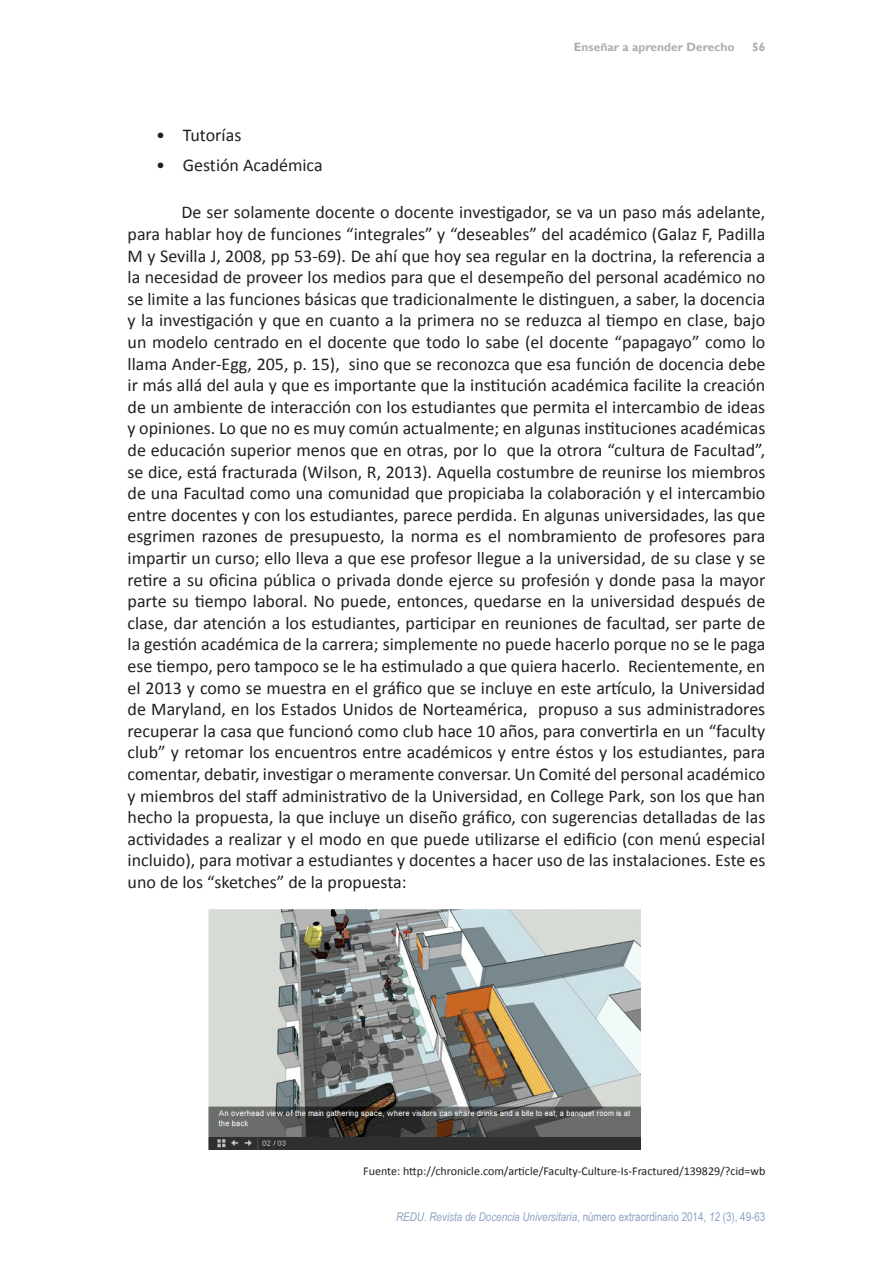
<style>
.page{position:relative;width:893px;height:1263px;background:#fff}
.page>*{position:absolute;margin:0;border:0;box-sizing:border-box;transform-origin:0 0}
.Red-U_Texto{font:18px/21.6px "Calibri";color:#231f20;text-align:justify}
.Red-U{font:18px "Calibri";color:#231f20}
.Normal_wrd_13{font:12px "Calibri";color:#231f20}
.t1{font:italic 12px "Arial Narrow";color:#8ca2c4}
.t2{font:700 12px "Gill Sans";color:#b0adac}
.s1{font-style:normal}
</style>
<div class="page">
<img style="left:208px;top:909px;width:433px;height:240px">
<p class="t2" style="left:574px;top:40px;width:162px">Enseñar a aprender Derecho</p>
<p class="t2" style="left:752px;top:40px;width:15px">56</p>
<p class="Red-U" style="left:156px;top:124px;width:87px">• Tutorías</p>
<p class="Red-U" style="left:156px;top:154px;width:168px">• Gestión Académica</p>
<p class="Red-U_Texto" style="left:128px;top:202px;width:639px;text-indent:54px">De ser solamente docente o docente investigador, se va un paso más adelante, para hablar hoy de funciones “integrales” y “deseables” del académico (Galaz F, Padilla M y Sevilla J, 2008, pp 53-69). De ahí que hoy sea regular en la doctrina, la referencia a la necesidad de proveer los medios para que el desempeño del personal académico no se limite a las funciones básicas que tradicionalmente le distinguen, a saber, la docencia y la investigación y que en cuanto a la primera no se reduzca al tiempo en clase, bajo un modelo centrado en el docente que todo lo sabe (el docente “papagayo” como lo llama Ander-Egg, 205, p. 15), sino que se reconozca que esa función de docencia debe ir más allá del aula y que es importante que la institución académica facilite la creación de un ambiente de interacción con los estudiantes que permita el intercambio de ideas y opiniones. Lo que no es muy común actualmente; en algunas instituciones académicas de educación superior menos que en otras, por lo que la otrora “cultura de Facultad”, se dice, está fracturada (Wilson, R, 2013). Aquella costumbre de reunirse los miembros de una Facultad como una comunidad que propiciaba la colaboración y el intercambio entre docentes y con los estudiantes, parece perdida. En algunas universidades, las que esgrimen razones de presupuesto, la norma es el nombramiento de profesores para impartir un curso; ello lleva a que ese profesor llegue a la universidad, de su clase y se retire a su oficina pública o privada donde ejerce su profesión y donde pasa la mayor parte su tiempo laboral. No puede, entonces, quedarse en la universidad después de clase, dar atención a los estudiantes, participar en reuniones de facultad, ser parte de la gestión académica de la carrera; simplemente no puede hacerlo porque no se le paga ese tiempo, pero tampoco se le ha estimulado a que quiera hacerlo. Recientemente, en el 2013 y como se muestra en el gráfico que se incluye en este artículo, la Universidad de Maryland, en los Estados Unidos de Norteamérica, propuso a sus administradores recuperar la casa que funcionó como club hace 10 años, para convertirla en un “faculty club” y retomar los encuentros entre académicos y entre éstos y los estudiantes, para comentar, debatir, investigar o meramente conversar. Un Comité del personal académico y miembros del staff administrativo de la Universidad, en College Park, son los que han hecho la propuesta, la que incluye un diseño gráfico, con sugerencias detalladas de las actividades a realizar y el modo en que puede utilizarse el edificio (con menú especial incluido), para motivar a estudiantes y docentes a hacer uso de las instalaciones. Este es uno de los “sketches” de la propuesta:</p>
<p class="Normal_wrd_13" style="left:363px;top:1163px;width:404px">Fuente: http://chronicle.com/article/Faculty-Culture-Is-Fractured/139829/?cid=wb</p>
<p class="t1" style="left:396px;top:1208px;width:371px">REDU. Revista de Docencia Universitaria<span class="s1">, número extraordinario 2014,</span> 12 <span class="s1">(3), 49-63</span></p>
</div>
